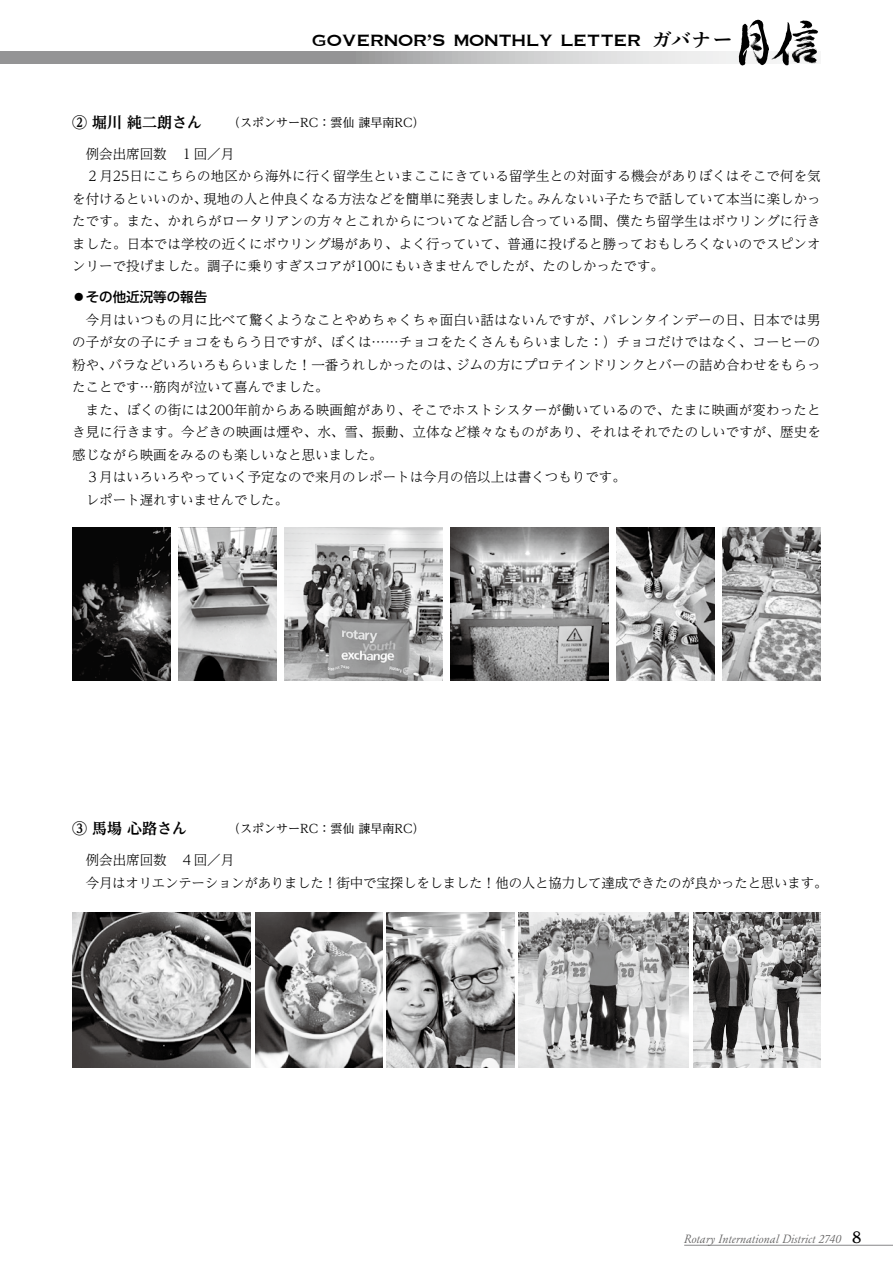
<style>
.page{position:relative;width:893px;height:1263px;background:#fff}
.page>*{position:absolute;margin:0;border:0;box-sizing:border-box;transform-origin:0 0}
.t1{font:21.3px "Copperplate";letter-spacing:-.045em;color:#000}
.t2{font:700 15px "UD Reimin Pr 6";color:#000}
.t3{font:300 13.5px/22.5px "UD Reimin Pr 6";letter-spacing:.005em;color:#000}
.t4{font:300 13.5px/22.5px "UD Reimin Pr 6";letter-spacing:-.015em;color:#000}
.t5{font:500 13.5px "UD Shin Go Pr 6";color:#000}
.t6{font:12px "UD Reimin Pr 6";color:#000}
.t7{font:italic 12px "Ro Garamond";color:#656464}
.s1{font-family:"P Shuei Yobu Min Std N B";font-size:19.5px}
.s2{font-family:"UD Reimin Pr 6";font-weight:700;font-style:normal;font-size:15px;color:#000}
</style>
<div class="page">
<svg style="left:0;top:51px;width:737px;height:13px;background:#b2b2b3"></svg>
<svg style="left:737px;top:20px;width:81px;height:46px"></svg>
<img style="left:72px;top:527px;width:98px;height:154px">
<img style="left:285px;top:527px;width:157px;height:154px">
<img style="left:617px;top:527px;width:97px;height:154px">
<img style="left:179px;top:527px;width:97px;height:154px">
<img style="left:451px;top:527px;width:157px;height:154px">
<img style="left:723px;top:527px;width:98px;height:154px">
<img style="left:72px;top:912px;width:179px;height:156px">
<img style="left:519px;top:912px;width:170px;height:156px">
<img style="left:255px;top:912px;width:128px;height:156px">
<img style="left:693px;top:912px;width:128px;height:156px">
<img style="left:387px;top:912px;width:127px;height:156px">
<hr style="left:684px;top:1245px;width:209px;height:1px;background:#949495">
<h1 class="t1" style="left:312px;top:26px;width:422px">GOVERNOR’S MONTHLY LETTER <span class="s1">ガバナー</span></h1>
<p class="t2" style="left:72px;top:110px;width:131px">② 堀川 純二朗さん</p>
<p class="t6" style="left:228px;top:113px;width:198px">（スポンサーRC：雲仙 諌早南ＲＣ）</p>
<p class="t3" style="left:72px;top:142px;width:750px">　例会出席回数　１回／月<br>　２月２５日にこちらの地区から海外に行く留学生といまここにきている留学生との対面する機会がありぼくはそこで何を気を付けるといいのか、現地の人と仲良くなる方法などを簡単に発表しました。みんないい子たちで話していて本当に楽しかったです。また、かれらがロータリアンの方々とこれからについてなど話し合っている間、僕たち留学生はボウリングに行きました。日本では学校の近くにボウリング場があり、よく行っていて、普通に投げると勝っておもしろくないのでスピンオンリーで投げました。調子に乗りすぎスコアが１００にもいきませんでしたが、たのしかったです。</p>
<p class="t5" style="left:72px;top:286px;width:136px">⃝その他近況等の報告</p>
<p class="t3" style="left:72px;top:308px;width:750px">　今月はいつもの月に比べて驚くようなことやめちゃくちゃ面白い話はないんですが、バレンタインデーの日、日本では男の子が女の子にチョコをもらう日ですが、ぼくは……チョコをたくさんもらいました：）チョコだけではなく、コーヒーの粉や、バラなどいろいろもらいました！一番うれしかったのは、ジムの方にプロテインドリンクとバーの詰め合わせをもらったことです…筋肉が泣いて喜んでました。<br>　また、ぼくの街には２００</p>
<p class="t3" style="left:72px;top:398px;width:750px;text-indent:162px">年前からある映画館があり、そこでホストシスターが働いているので、たまに映画が変わったとき見に行きます。今どきの映画は煙や、水、雪、振動、立体など様々なものがあり、それはそれでたのしいですが、歴史を感じながら映画をみるのも楽しいなと思いました。<br>　３月はいろいろやっていく予定なので来月のレポートは今月の倍以上は書くつもりです。<br>　レポート遅れすいませんでした。</p>
<p class="t2" style="left:72px;top:816px;width:116px">③ 馬場 心路さん</p>
<p class="t6" style="left:228px;top:819px;width:198px">（スポンサーRC：雲仙 諌早南ＲＣ）</p>
<p class="t4" style="left:72px;top:848px;width:757px">　例会出席回数　４回／月<br>　今月はオリエンテーションがありました！街中で宝探しをしました！他の人と協力して達成できたのが良かったと思います。</p>
<p class="t7" style="left:684px;top:1232px;width:179px">Rotary International District 2740 <span class="s2">8</span></p>
</div>
